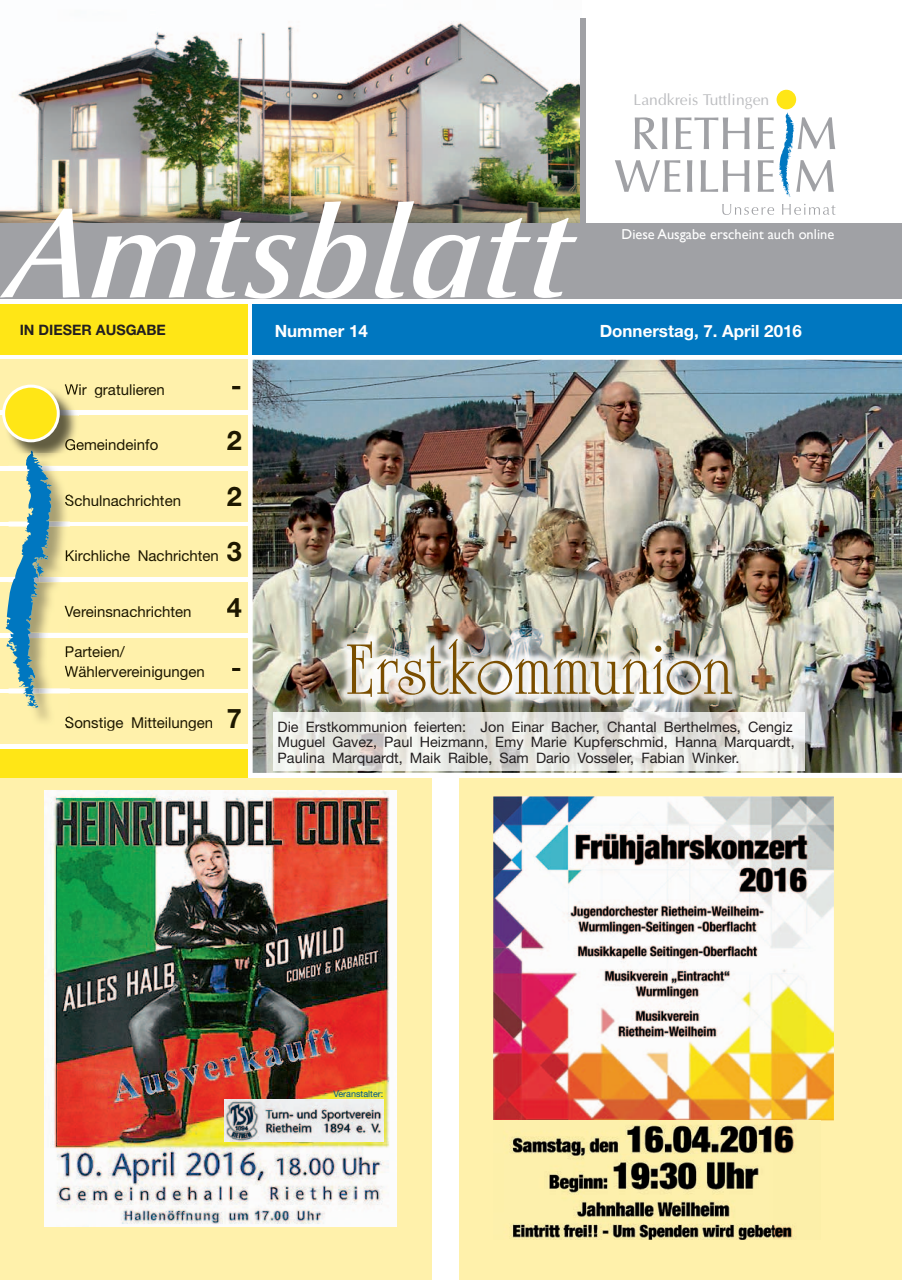
<style>
.page{position:relative;width:902px;height:1280px;background:#fff}
.page>*{position:absolute;margin:0;border:0;box-sizing:border-box;transform-origin:0 0}
.t1{font:76.65px "University Roman";color:#7a4e00}
.t2{font:700 27px "Helvetica Neue";color:#1d1700}
.t3{font:700 16.95px "Helvetica Neue";color:#fff}
.t4{font:15.75px "Optima";color:#bcbdc0}
.t5{font:15px/19.5px "Helvetica Neue";color:#1d1700}
.t6{font:14.4px/15.1px "Helvetica Neue";color:#231f20}
.t7{font:14.4px "Gill Sans";color:#fff}
.t8{font:700 14.4px "Helvetica Neue";color:#231f20}
.t9{font:9px "Helvetica Neue";color:#00568a}
.s1{font-weight:700;font-size:27px}
</style>
<div class="page">
<img style="left:17px;top:21px;width:563px;height:202px">
<svg style="left:615px;top:113px;width:220px;height:102px"></svg>
<div style="left:776px;top:90px;width:20px;height:19px;background:#ffe616;border-radius:50%"></div>
<div style="left:0;top:223px;width:901px;height:76px;background:#a0a1a5"></div>
<div style="left:580px;top:18px;width:6px;height:213px;background:#a0a1a5"></div>
<div style="left:0;top:304px;width:247px;height:50px;background:#ffe616"></div>
<div style="left:0;top:360px;width:247px;height:50px;background:#fff1ab"></div>
<div style="left:0;top:415px;width:247px;height:51px;background:#fff1ab"></div>
<div style="left:0;top:527px;width:247px;height:50px;background:#fff1ab"></div>
<div style="left:0;top:638px;width:247px;height:50px;background:#fff1ab"></div>
<div style="left:0;top:471px;width:247px;height:50px;background:#fff1ab"></div>
<div style="left:0;top:582px;width:247px;height:51px;background:#fff1ab"></div>
<div style="left:0;top:694px;width:247px;height:50px;background:#fff1ab"></div>
<div style="left:0;top:749px;width:247px;height:531px;background:#ffe616"></div>
<div style="left:253px;top:304px;width:648px;height:50px;background:#0077c0"></div>
<svg style="left:0;top:201px;width:577px;height:98px"></svg>
<img style="left:52px;top:469px;width:18px;height:225px">
<img style="left:52px;top:527px;width:18px;height:50px">
<img style="left:52px;top:638px;width:18px;height:50px">
<img style="left:52px;top:582px;width:18px;height:51px">
<img style="left:34px;top:708px;width:36px;height:13px">
<img style="left:12px;top:442px;width:60px;height:12px">
<svg style="left:5px;top:451px;width:47px;height:257px"></svg>
<svg style="left:2px;top:384px;width:77px;height:58px"></svg>
<img style="left:65px;top:387px;width:14px;height:11px">
<img style="left:65px;top:439px;width:14px;height:11px">
<svg style="left:65px;top:495px;width:5px;height:11px"></svg>
<svg style="left:66px;top:550px;width:4px;height:11px"></svg>
<svg style="left:65px;top:606px;width:5px;height:11px"></svg>
<svg style="left:66px;top:646px;width:4px;height:11px"></svg>
<img style="left:65px;top:666px;width:5px;height:14px">
<svg style="left:65px;top:717px;width:5px;height:10px"></svg>
<div style="left:459px;top:778px;width:442px;height:502px;background:#fff1ab"></div>
<div style="left:0;top:778px;width:432px;height:502px;background:#fff1ab"></div>
<img style="left:493px;top:796px;width:340px;height:324px">
<img style="left:510px;top:1125px;width:286px;height:115px">
<img style="left:253px;top:360px;width:648px;height:413px">
<img style="left:337px;top:629px;width:405px;height:78px">
<img style="left:273px;top:712px;width:531px;height:58px">
<img style="left:45px;top:790px;width:351px;height:436px">
<img style="left:225px;top:1099px;width:158px;height:42px">
<p class="t4" style="left:633px;top:90px;width:137px">Landkreis Tuttlingen</p>
<p class="t8" style="left:20px;top:321px;width:148px">IN DIESER AUSGABE</p>
<p class="t5" style="left:65px;top:379px;width:102px">Wir gratulieren</p>
<h2 class="t2" style="left:231px;top:368px;width:12px">-</h2>
<p class="t5" style="left:65px;top:435px;width:95px">Gemeindeinfo</p>
<h2 class="t2" style="left:227px;top:424px;width:17px">2</h2>
<p class="t5" style="left:65px;top:490px;width:118px">Schulnachrichten</p>
<h2 class="t2" style="left:227px;top:479px;width:17px">2</h2>
<p class="t5" style="left:65px;top:546px;width:179px">Kirchliche Nachrichten <span class="s1">3</span></p>
<p class="t5" style="left:65px;top:601px;width:128px">Vereinsnachrichten</p>
<h2 class="t2" style="left:227px;top:590px;width:17px">4</h2>
<p class="t5" style="left:65px;top:642px;width:179px">Parteien/<br>Wählervereinigungen <span class="s1">-</span></p>
<p class="t5" style="left:65px;top:712px;width:179px">Sonstige Mitteilungen <span class="s1">7</span></p>
<p class="t7" style="left:621px;top:226px;width:214px">Diese Ausgabe erscheint auch online</p>
<p class="t3" style="left:275px;top:320px;width:95px">Nummer 14</p>
<p class="t3" style="left:599px;top:320px;width:204px">Donnerstag, 7. April 2016</p>
<h1 class="t1" style="left:346px;top:625px;width:388px">Erstkommunion</h1>
<p class="t6" style="left:277px;top:719px;width:518px">Die Erstkommunion feierten: Jon Einar Bacher, Chantal Berthelmes, Cengiz<br>Muguel Gavez, Paul Heizmann, Emy Marie Kupferschmid, Hanna Marquardt,<br>Paulina Marquardt, Maik Raible, Sam Dario Vosseler, Fabian Winker.</p>
<p class="t9" style="left:333px;top:1088px;width:52px">Veranstalter:</p>
</div>
